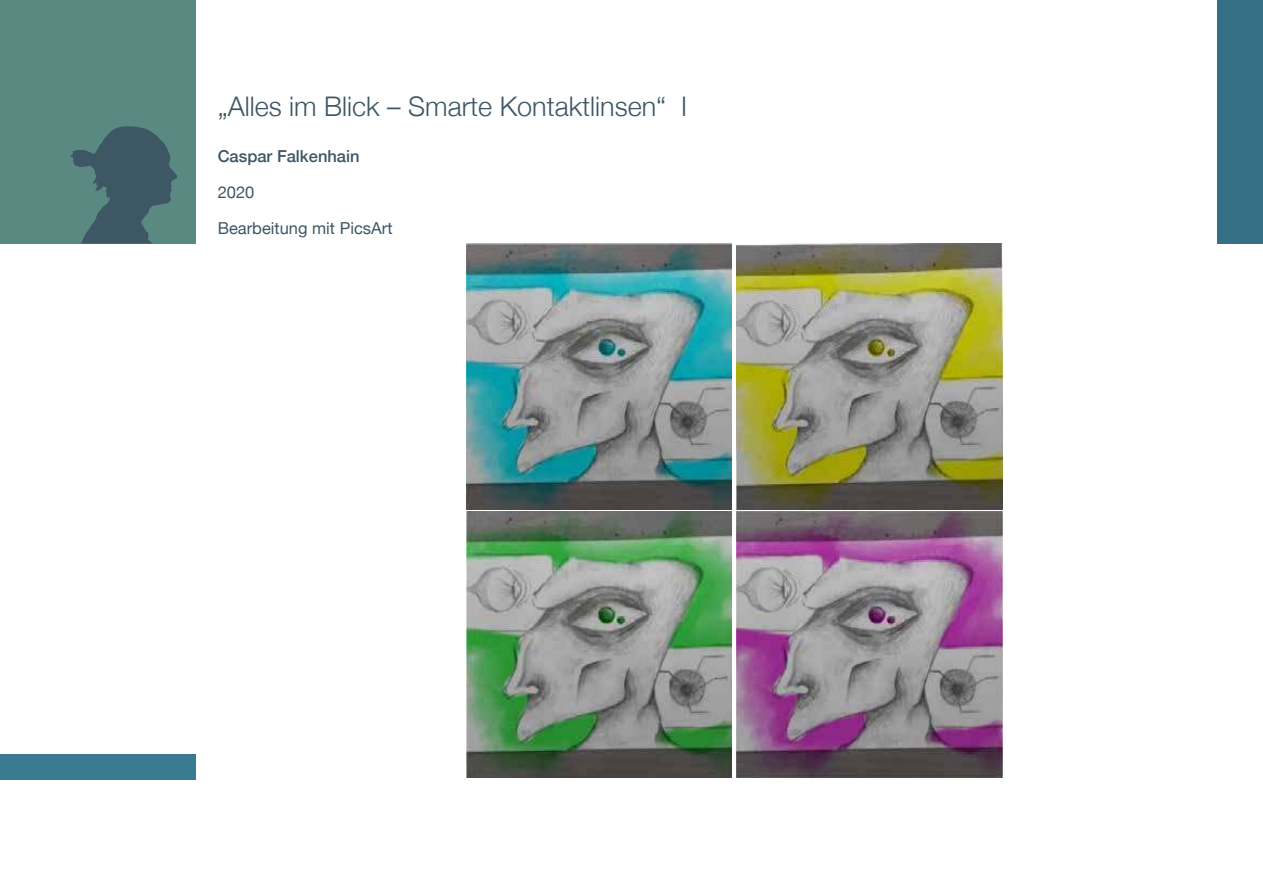
<style>
.page{position:relative;width:1263px;height:893px;background:#fff}
.page>*{position:absolute;margin:0;border:0;box-sizing:border-box;transform-origin:0 0}
.t1{font:300 27px "Helvetica Neue";color:#3e5764}
.t2{font:16.5px/36px "Helvetica Neue";color:#3e5764}
.t3{font:500 16.5px "Helvetica Neue";color:#3e5764}
</style>
<div class="page">
<div style="left:0;top:0;width:195px;height:244px;background:#5a8981"></div>
<img style="left:466px;top:512px;width:266px;height:265px">
<img style="left:736px;top:244px;width:266px;height:265px">
<img style="left:736px;top:512px;width:266px;height:265px">
<img style="left:466px;top:244px;width:266px;height:265px">
<svg style="left:70px;top:126px;width:107px;height:118px"></svg>
<div style="left:1217px;top:0;width:46px;height:244px;background:#357086"></div>
<div style="left:0;top:754px;width:195px;height:25px;background:#3a7a90"></div>
<p class="t1" style="left:218px;top:85px;width:471px">„Alles im Blick – Smarte Kontaktlinsen“ I</p>
<p class="t3" style="left:218px;top:150px;width:143px">Caspar Falkenhain</p>
<p class="t2" style="left:218px;top:176px;width:176px">2020<br>Bearbeitung mit PicsArt</p>
</div>
